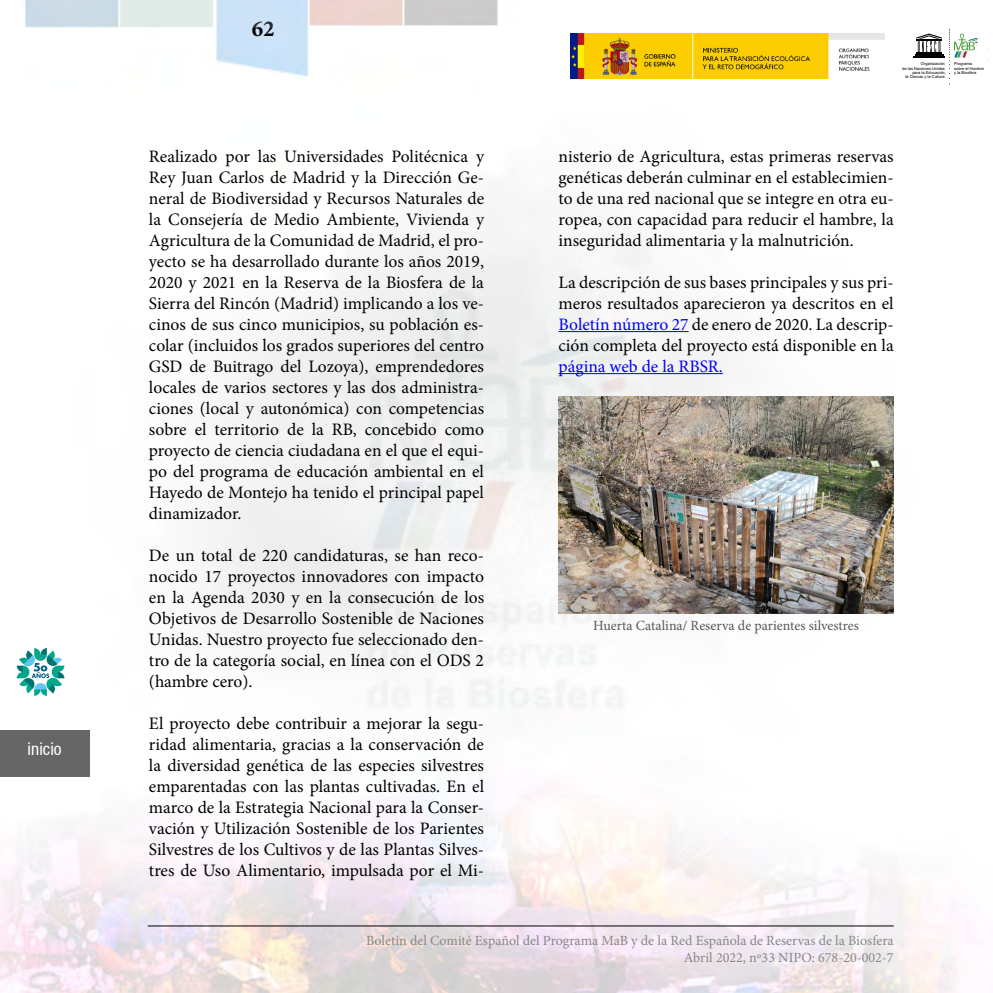
<style>
.page{position:relative;width:993px;height:993px;background:#fff}
.page>*{position:absolute;margin:0;border:0;box-sizing:border-box;transform-origin:0 0}
.t1{font:700 22.75px "Minion Pro";color:#000}
.t2{font:17.5px/21px "Minion Pro";color:#000;text-align:justify}
.t3{font:17.5px "Minion Pro";color:#00f}
.t4{font:condensed 17.5px "Helvetica 57";color:#fff}
.t5{font:14px/16.8px "Minion Pro";color:#878787;text-align:right}
.t6{font:14px "Minion Pro";color:#575756}
.t7{font:4.02px/4.4px "Arial";color:#000}
.s1{color:#00f}
</style>
<div class="page">
<img style="left:0;top:0;width:989px;height:992px">
<hr style="left:148px;top:925px;width:745px;height:1px;background:#000">
<div style="left:0;top:729px;width:89px;height:47px;background:#666"></div>
<div style="left:217px;top:0;width:91px;height:28px;background:#cce2f7"></div>
<img style="left:570px;top:33px;width:314px;height:45px">
<svg style="left:17px;top:648px;width:47px;height:47px"></svg>
<hr style="left:913px;top:56px;width:31px;height:2px;background:#000">
<svg style="left:914px;top:34px;width:28px;height:22px"></svg>
<svg style="left:948px;top:29px;width:29px;height:56px"></svg>
<hr style="left:558px;top:331px;width:130px;height:1px;background:#00f">
<hr style="left:558px;top:373px;width:164px;height:1px;background:#00f">
<img style="left:558px;top:396px;width:335px;height:217px">
<p class="t4" style="left:28px;top:738px;width:36px">inicio</p>
<h1 class="t1" style="left:252px;top:13px;width:24px">62</h1>
<p class="t7" style="left:901px;top:62px;width:45px;text-align:right">Organización<br>de las Naciones Unidas para la Educación,<br>la Ciencia y la Cultura</p>
<p class="t7" style="left:953px;top:62px;width:31px">Programa<br>sobre el Hombre y la Biosfera</p>
<p class="t2" style="left:149px;top:146px;width:336px">Realizado por las Universidades Politécnica y Rey Juan Carlos de Madrid y la Dirección Ge&shy;neral de Biodiversidad y Recursos Naturales de la Consejería de Medio Ambiente, Vivienda y Agricultura de la Comunidad de Madrid, el pro&shy;yecto se ha desarrollado durante los años 2019, 2020 y 2021 en la Reserva de la Biosfera de la Sierra del Rincón (Madrid) implicando a los ve&shy;cinos de sus cinco municipios, su población es&shy;colar (incluidos los grados superiores del centro GSD de Buitrago del Lozoya), emprendedores locales de varios sectores y las dos administra&shy;ciones (local y autonómica) con competencias sobre el territorio de la RB, concebido como proyecto de ciencia ciudadana en el que el equi&shy;po del programa de educación ambiental en el Hayedo de Montejo ha tenido el principal papel dinamizador.</p>
<p class="t2" style="left:149px;top:545px;width:336px">De un total de 220 candidaturas, se han reco&shy;nocido 17 proyectos innovadores con impacto en la Agenda 2030 y en la consecución de los Objetivos de Desarrollo Sostenible de Naciones Unidas. Nuestro proyecto fue seleccionado den&shy;tro de la categoría social, en línea con el ODS 2 (hambre cero).</p>
<p class="t2" style="left:149px;top:713px;width:336px">El proyecto debe contribuir a mejorar la segu&shy;ridad alimentaria, gracias a la conservación de la diversidad genética de las especies silvestres emparentadas con las plantas cultivadas. En el marco de la Estrategia Nacional para la Conser&shy;vación y Utilización Sostenible de los Parientes Silvestres de los Cultivos y de las Plantas Silves&shy;tres de Uso Alimentario, impulsada por el Mi-</p>
<p class="t2" style="left:558px;top:146px;width:336px">nisterio de Agricultura, estas primeras reservas genéticas deberán culminar en el establecimien&shy;to de una red nacional que se integre en otra eu&shy;ropea, con capacidad para reducir el hambre, la inseguridad alimentaria y la malnutrición.</p>
<p class="t2" style="left:558px;top:272px;width:336px">La descripción de sus bases principales y sus pri&shy;meros resultados aparecieron ya descritos en el <span class="s1">Boletín número 27</span> de enero de 2020. La descrip&shy;ción completa del proyecto está disponible en la</p>
<p class="t3" style="left:558px;top:354px;width:166px">página web de la RBSR.</p>
<p class="t6" style="left:593px;top:616px;width:267px">Huerta Catalina/ Reserva de parientes silvestres</p>
<p class="t5" style="left:366px;top:931px;width:529px">Boletín del Comité Español del Programa MaB y de la Red Española de Reservas de la Biosfera<br>Abril 2022, nº33 NIPO: 678-20-002-7</p>
</div>
